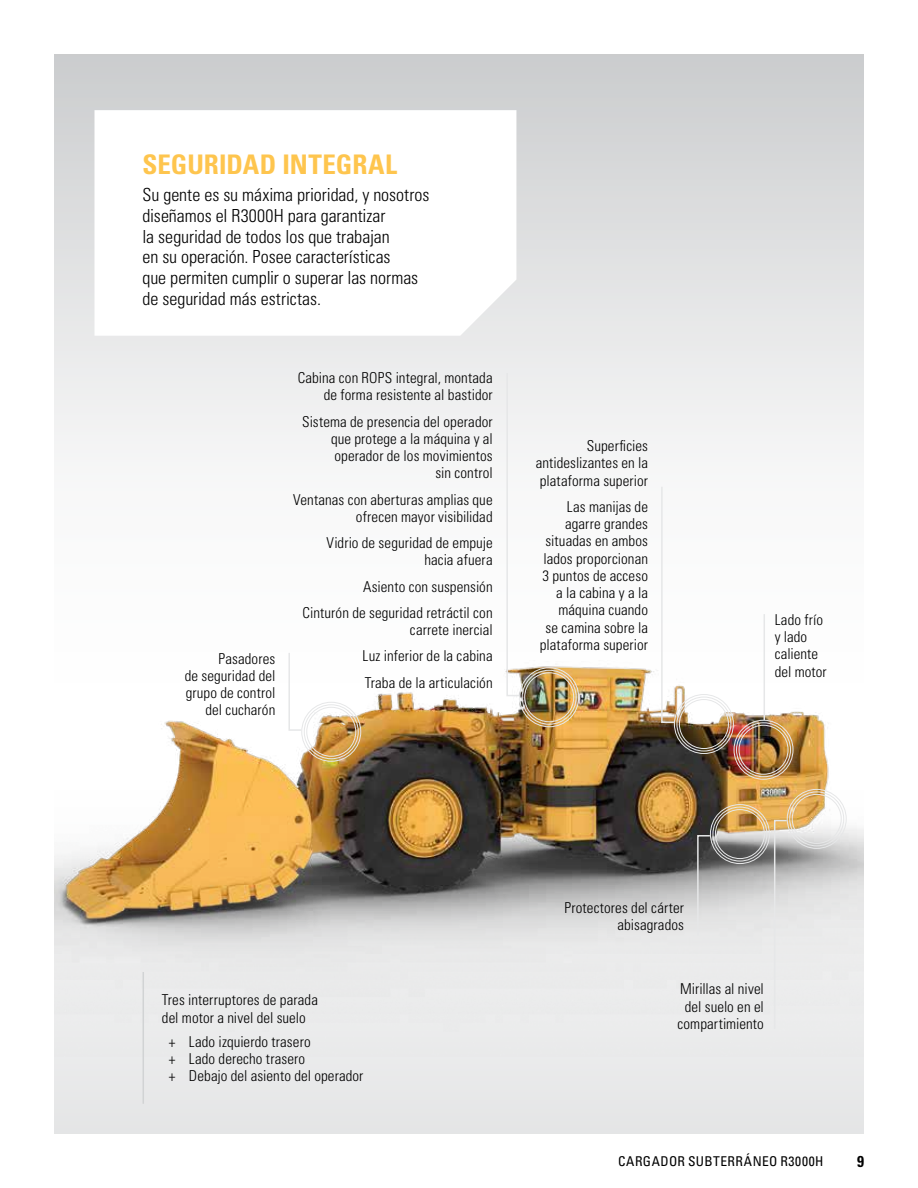
<style>
.page{position:relative;width:918px;height:1188px;background:#fff}
.page>*{position:absolute;margin:0;border:0;box-sizing:border-box;transform-origin:0 0}
.t1{font:700 condensed 27px "Univers LT Std";color:#fec54e}
.t2{font:300 condensed 18px/20.7px "Univers LT Std";color:#000}
.t3{font:700 condensed 15.75px "Univers LT Std";color:#000}
.t4{font:300 condensed 15px/17.2px "Univers LT Std";letter-spacing:.005em;color:#000;text-align:right}
.t5{font:condensed 13.5px "Univers LT Std";letter-spacing:.035em;color:#000}
</style>
<div class="page">
<img style="left:164px;top:683px;width:665px;height:106px">
<div style="left:54px;top:54px;width:810px;height:629px;background:linear-gradient(to bottom,#cfd0d2,#fff)"></div>
<svg style="left:95px;top:110px;width:421px;height:226px"></svg>
<svg style="left:54px;top:789px;width:810px;height:345px;background:#cfc8bd"></svg>
<div style="left:710px;top:804px;width:60px;height:60px;border:1px solid #e6e7e8;border-radius:50%"></div>
<div style="left:712px;top:807px;width:55px;height:55px;border:1px solid #e6e7e8;border-radius:50%"></div>
<div style="left:715px;top:809px;width:50px;height:50px;border:1px solid #e6e7e8;border-radius:50%"></div>
<div style="left:787px;top:789px;width:60px;height:60px;border:1px solid #e6e7e8;border-radius:50%"></div>
<div style="left:789px;top:791px;width:55px;height:55px;border:1px solid #e6e7e8;border-radius:50%"></div>
<div style="left:792px;top:794px;width:50px;height:50px;border:1px solid #e6e7e8;border-radius:50%"></div>
<div style="left:674px;top:694px;width:60px;height:60px;border:1px solid #e6e7e8;border-radius:50%"></div>
<div style="left:676px;top:697px;width:55px;height:55px;border:1px solid #e6e7e8;border-radius:50%"></div>
<div style="left:679px;top:699px;width:50px;height:50px;border:1px solid #e6e7e8;border-radius:50%"></div>
<div style="left:734px;top:720px;width:60px;height:60px;border:1px solid #e6e7e8;border-radius:50%"></div>
<div style="left:736px;top:722px;width:55px;height:55px;border:1px solid #e6e7e8;border-radius:50%"></div>
<div style="left:739px;top:725px;width:50px;height:50px;border:1px solid #e6e7e8;border-radius:50%"></div>
<div style="left:301px;top:702px;width:60px;height:60px;border:1px solid #e6e7e8;border-radius:50%"></div>
<div style="left:304px;top:704px;width:55px;height:55px;border:1px solid #e6e7e8;border-radius:50%"></div>
<div style="left:306px;top:707px;width:50px;height:50px;border:1px solid #e6e7e8;border-radius:50%"></div>
<div style="left:519px;top:667px;width:60px;height:60px;border:1px solid #e6e7e8;border-radius:50%"></div>
<div style="left:522px;top:670px;width:55px;height:55px;border:1px solid #e6e7e8;border-radius:50%"></div>
<div style="left:524px;top:672px;width:50px;height:50px;border:1px solid #e6e7e8;border-radius:50%"></div>
<svg style="left:696px;top:834px;width:15px;height:103px;background:#a6a6a6"></svg>
<svg style="left:773px;top:819px;width:15px;height:211px;background:#d9d7d4"></svg>
<svg style="left:660px;top:485px;width:15px;height:239px"></svg>
<hr style="left:764px;top:614px;width:1px;height:106px;background:#e6e7e8">
<svg style="left:288px;top:651px;width:15px;height:81px"></svg>
<svg style="left:506px;top:372px;width:15px;height:325px"></svg>
<hr style="left:143px;top:972px;width:1px;height:132px;background:#d1d3d4">
<h1 class="t1" style="left:143px;top:148px;width:256px">SEGURIDAD INTEGRAL</h1>
<p class="t2" style="left:143px;top:184px;width:288px">Su gente es su máxima prioridad, y nosotros diseñamos el R3000H para garantizar<br>la seguridad de todos los que trabajan<br>en su operación. Posee características<br>que permiten cumplir o superar las normas de seguridad más estrictas.</p>
<p class="t4" style="left:185px;top:650px;width:92px">Pasadores<br>de seguridad del grupo de control del cucharón</p>
<p class="t4" style="left:298px;top:369px;width:196px">Cabina con ROPS integral, montada de forma resistente al bastidor</p>
<p class="t4" style="left:302px;top:413px;width:192px">Sistema de presencia del operador que protege a la máquina y al operador de los movimientos<br>sin control</p>
<p class="t4" style="left:293px;top:491px;width:201px">Ventanas con aberturas amplias que ofrecen mayor visibilidad</p>
<p class="t4" style="left:327px;top:534px;width:168px">Vidrio de seguridad de empuje hacia afuera</p>
<p class="t4" style="left:303px;top:573px;width:192px;line-height:26.2px">Asiento con suspensión<br>Cinturón de seguridad retráctil con</p>
<p class="t4" style="left:363px;top:617px;width:132px;line-height:26.2px;text-align:justify;text-indent:47px">carrete inercial Luz inferior de la cabina Traba de la articulación</p>
<p class="t4" style="left:536px;top:437px;width:114px;text-align:justify;text-indent:51px">Superficies antideslizantes en la plataforma superior</p>
<p class="t4" style="left:540px;top:498px;width:110px">Las manijas de agarre grandes situadas en ambos lados proporcionan<br>3 puntos de acceso a la cabina y a la máquina cuando<br>se camina sobre la plataforma superior</p>
<p class="t4" style="left:775px;top:611px;width:54px;text-align:left">Lado frío y lado caliente del motor</p>
<p class="t4" style="left:162px;top:992px;width:158px;text-align:left">Tres interruptores de parada del motor a nivel del suelo</p>
<p class="t4" style="left:169px;top:1033px;width:196px;text-align:left">+ Lado izquierdo trasero<br>+ Lado derecho trasero<br>+ Debajo del asiento del operador</p>
<p class="t4" style="left:564px;top:899px;width:121px">Protectores del cárter abisagrados</p>
<p class="t4" style="left:678px;top:980px;width:88px;text-align:center">Mirillas al nivel del suelo en el compartimiento</p>
<p class="t5" style="left:618px;top:1153px;width:207px">CARGADOR SUBTERRÁNEO R3000H</p>
<p class="t3" style="left:857px;top:1151px;width:8px">9</p>
</div>
